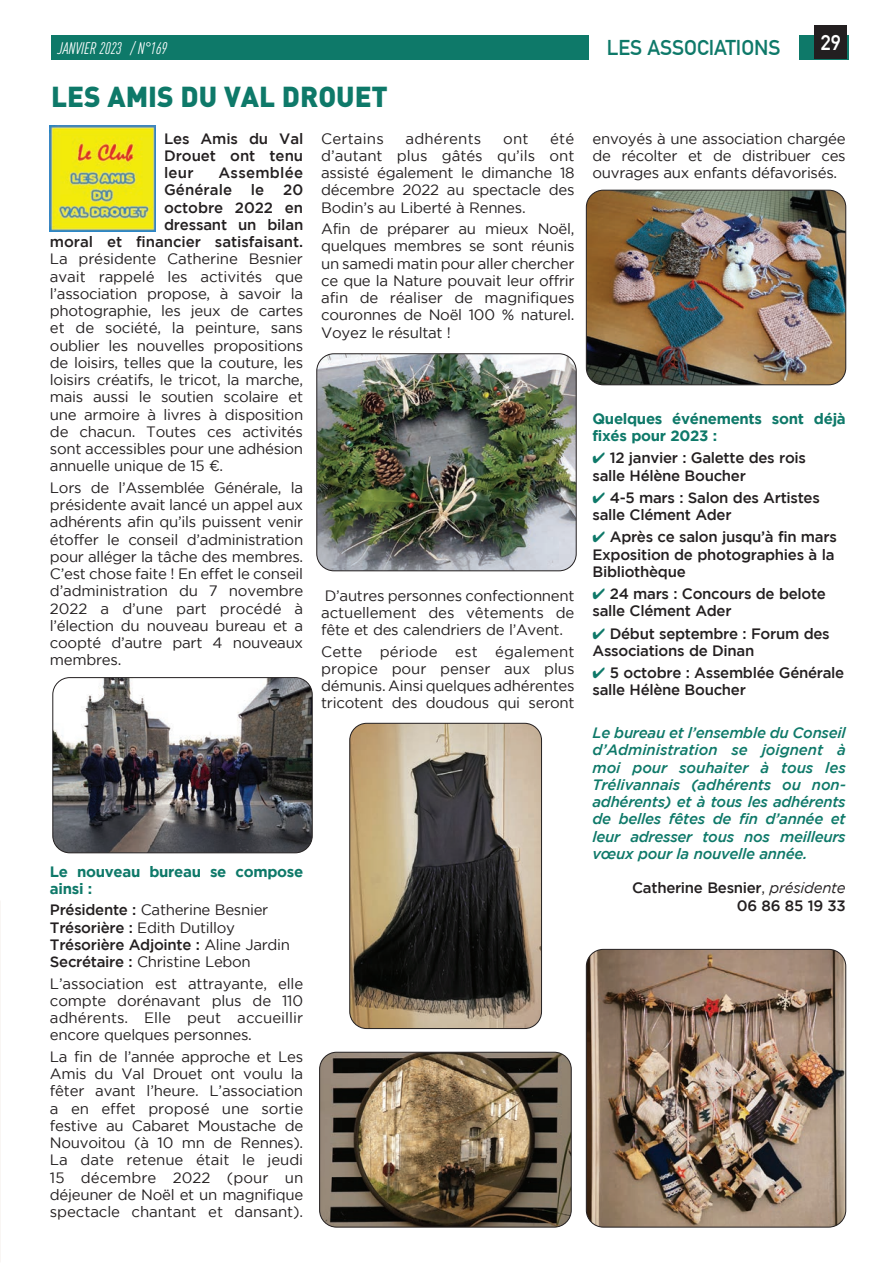
<style>
.page{position:relative;width:893px;height:1263px;background:#fff}
.page>*{position:absolute;margin:0;border:0;box-sizing:border-box;transform-origin:0 0}
.t1{font:900 28.5px "DIN";color:#0e7969}
.t2{font:21px "DIN Mittelschrift Std";color:#0e7969}
.t3{font:21px "DIN Mittelschrift Std";color:#fff}
.t4{font:italic condensed 16.5px "DIN Pro";color:#fff}
.t5{font:15px/17.2px "Gotham HTF";letter-spacing:-.02em;color:#231f20;text-align:justify}
.t6{font:15px/17.2px "Gotham HTF Medium 2";letter-spacing:-.02em;color:#231f20}
.t7{font:italic 500 15px/17.2px "Gotham HTF";letter-spacing:-.02em;color:#0e7969;text-align:justify}
.t8{font:15px/17.2px "Gotham HTF Bold 2";letter-spacing:-.02em;color:#0e7969}
.t9{font:15px "Gotham HTF";letter-spacing:.01em;color:#231f20}
.t10{font:15px "Gotham HTF Medium 2";letter-spacing:.005em;color:#231f20}
.t11{font:15px "Gotham HTF Medium 2";letter-spacing:.015em;color:#231f20}
.s1{font-family:"Gotham HTF Medium 2"}
.s2{font-family:"Gotham HTF"}
.s3{color:#0e7969}
.s4{font-family:"Gotham HTF";font-style:italic}
</style>
<div class="page">
<div style="left:51px;top:35px;width:797px;height:24px;background:#0e7969"></div>
<div style="left:589px;top:31px;width:209px;height:34px;background:#fff"></div>
<div style="left:814px;top:26px;width:33px;height:33px;background:#231f20"></div>
<img style="left:586px;top:949px;width:260px;height:278px">
<div style="left:586px;top:949px;width:260px;height:278px;border:1px solid #231f20;border-radius:17px"></div>
<img style="left:50px;top:126px;width:106px;height:105px">
<img style="left:318px;top:355px;width:257px;height:216px">
<div style="left:316px;top:353px;width:261px;height:218px;border:1px solid #231f20;border-radius:17px"></div>
<img style="left:351px;top:723px;width:190px;height:305px">
<div style="left:349px;top:723px;width:193px;height:306px;border:1px solid #231f20;border-radius:17px"></div>
<img style="left:586px;top:190px;width:260px;height:195px">
<div style="left:586px;top:190px;width:260px;height:195px;border:1px solid #231f20;border-radius:17px"></div>
<img style="left:54px;top:679px;width:257px;height:174px">
<div style="left:52px;top:677px;width:261px;height:176px;border:1px solid #231f20;border-radius:17px"></div>
<img style="left:320px;top:1052px;width:251px;height:175px">
<div style="left:319px;top:1052px;width:253px;height:175px;border:1px solid #231f20;border-radius:17px"></div>
<p class="t4" style="left:58px;top:36px;width:111px">JANVIER 2023 / N°169</p>
<h2 class="t2" style="left:607px;top:36px;width:175px">LES ASSOCIATIONS</h2>
<h2 class="t3" style="left:821px;top:30px;width:22px">29</h2>
<p class="t1" style="left:51px;top:78px;width:338px">LES AMIS DU VAL DROUET</p>
<p class="t6" style="left:164px;top:129px;width:141px;text-align:justify">Les Amis du Val Drouet ont tenu leur</p>
<p class="t11" style="left:219px;top:164px;width:86px">Assemblée</p>
<p class="t10" style="left:164px;top:181px;width:141px">Générale le 20</p>
<p class="t6" style="left:164px;top:198px;width:141px">octobre 2022 en</p>
<p class="t6" style="left:164px;top:215px;width:141px">dressant un bilan</p>
<p class="t6" style="left:50px;top:233px;width:255px">moral et financier satisfaisant.</p>
<p class="t5" style="left:50px;top:250px;width:255px">La présidente Catherine Besnier</p>
<p class="t5" style="left:50px;top:267px;width:255px">avait rappelé les activités que</p>
<p class="t5" style="left:50px;top:285px;width:255px">l’association propose, à savoir la</p>
<p class="t5" style="left:50px;top:302px;width:255px">photographie, les jeux de cartes</p>
<p class="t5" style="left:50px;top:319px;width:255px">et de société, la peinture, sans</p>
<p class="t5" style="left:50px;top:336px;width:255px">oublier les nouvelles propositions</p>
<p class="t5" style="left:50px;top:354px;width:255px">de loisirs, telles que la couture, les</p>
<p class="t5" style="left:50px;top:371px;width:255px">loisirs créatifs, le tricot, la marche,</p>
<p class="t5" style="left:50px;top:388px;width:255px">mais aussi le soutien scolaire et</p>
<p class="t5" style="left:50px;top:405px;width:255px">une armoire à livres à disposition</p>
<p class="t5" style="left:50px;top:423px;width:255px">de chacun. Toutes ces activités</p>
<p class="t5" style="left:50px;top:440px;width:255px">sont accessibles pour une adhésion</p>
<p class="t5" style="left:50px;top:457px;width:175px">annuelle unique de 15 ¤.</p>
<p class="t5" style="left:50px;top:479px;width:255px">Lors de l’Assemblée Générale, la présidente avait lancé un appel aux adhérents afin qu’ils puissent venir étoffer le conseil d’administration pour alléger la tâche des membres.<br>C’est chose faite ! En effet le conseil d’administration du 7 novembre 2022 a d’une part procédé à l’élection du nouveau bureau et a coopté d’autre part 4 nouveaux membres.</p>
<p class="t5" style="left:321px;top:129px;width:255px;text-indent:229px">été d’autant plus gâtés qu’ils ont assisté également le dimanche 18 décembre 2022 au spectacle des Bodin’s au Liberté à Rennes.</p>
<p class="t5" style="left:321px;top:220px;width:255px">Afin de préparer au mieux Noël, quelques membres se sont réunis un samedi matin pour aller chercher ce que la Nature pouvait leur offrir afin de réaliser de magnifiques couronnes de Noël 100 % naturel.<br>Voyez le résultat !</p>
<p class="t9" style="left:321px;top:130px;width:64px">Certains</p>
<p class="t9" style="left:406px;top:130px;width:77px">adhérents</p>
<p class="t5" style="left:503px;top:129px;width:27px">ont</p>
<p class="t5" style="left:321px;top:586px;width:255px">D’autres personnes confectionnent actuellement des vêtements de fête et des calendriers de l’Avent.</p>
<p class="t5" style="left:321px;top:642px;width:255px">Cette période est également propice pour penser aux plus démunis. Ainsi quelques adhérentes tricotent des doudous qui seront</p>
<p class="t8" style="left:50px;top:862px;width:255px">Le nouveau bureau se compose ainsi :</p>
<p class="t5" style="left:50px;top:901px;width:220px"><span class="s1">Présidente :</span> Catherine Besnier</p>
<p class="t5" style="left:50px;top:918px;width:187px"><span class="s1">Trésorière :</span> Edith Dutilloy</p>
<p class="t6" style="left:50px;top:935px;width:242px">Trésorière Adjointe : <span class="s2">Aline Jardin</span></p>
<p class="t5" style="left:50px;top:953px;width:202px"><span class="s1">Secrétaire :</span> Christine Lebon</p>
<p class="t5" style="left:50px;top:974px;width:255px">L’association est attrayante, elle compte dorénavant plus de 110 adhérents. Elle peut accueillir encore quelques personnes.</p>
<p class="t5" style="left:50px;top:1048px;width:255px">La fin de l’année approche et Les Amis du Val Drouet ont voulu la fêter avant l’heure. L’association a en effet proposé une sortie festive au Cabaret Moustache de Nouvoitou (à 10 mn de Rennes).<br>La date retenue était le jeudi 15 décembre 2022 (pour un déjeuner de Noël et un magnifique spectacle chantant et dansant).</p>
<p class="t5" style="left:592px;top:129px;width:255px">envoyés à une association chargée de récolter et de distribuer ces ouvrages aux enfants défavorisés.</p>
<p class="t8" style="left:592px;top:409px;width:255px">Quelques événements sont déjà fixés pour 2023 :</p>
<p class="t6" style="left:592px;top:449px;width:215px"><span class="s3">✔</span> 12 janvier : Galette des rois salle Hélène Boucher</p>
<p class="t6" style="left:592px;top:488px;width:229px"><span class="s3">✔</span> 4-5 mars : Salon des Artistes salle Clément Ader</p>
<p class="t6" style="left:592px;top:528px;width:246px"><span class="s3">✔</span> Après ce salon jusqu’à fin mars<br>Exposition de photographies à la<br>Bibliothèque</p>
<p class="t6" style="left:592px;top:585px;width:235px"><span class="s3">✔</span> 24 mars : Concours de belote salle Clément Ader</p>
<p class="t6" style="left:592px;top:624px;width:239px"><span class="s3">✔</span> Début septembre : Forum des<br>Associations de Dinan</p>
<p class="t6" style="left:592px;top:664px;width:253px"><span class="s3">✔</span> 5 octobre : Assemblée Générale salle Hélène Boucher</p>
<p class="t7" style="left:592px;top:724px;width:255px">Le bureau et l’ensemble du Conseil d’Administration se joignent à moi pour souhaiter à tous les Trélivannais (adhérents ou non&shy;adhérents) et à tous les adhérents de belles fêtes de fin d’année et leur adresser tous nos meilleurs vœux pour la nouvelle année.</p>
<p class="t6" style="left:632px;top:879px;width:215px">Catherine Besnier<span class="s2">,</span> <span class="s4">présidente</span></p>
<p class="t6" style="left:737px;top:896px;width:110px">06 86 85 19 33</p>
</div>
